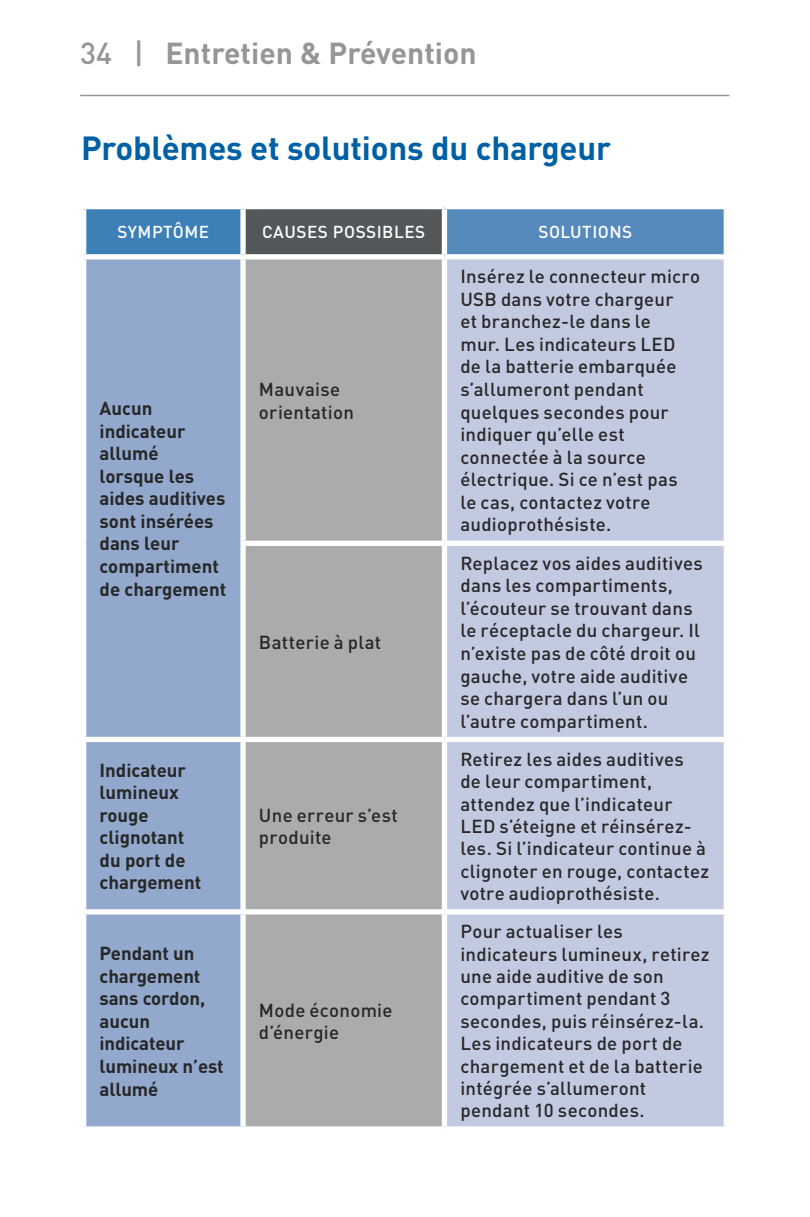
<style>
.page{position:relative;width:810px;height:1217px;background:#fff}
.page>*{position:absolute;margin:0;border:0;box-sizing:border-box;transform-origin:0 0}
.t1{font:700 33px "DINOT";letter-spacing:-.005em;color:#0060a5}
.t2{font:700 30px "DINOT";color:#949796}
.t3{font:500 18.6px/22.5px "DINOT";letter-spacing:.015em;color:#272727}
.t4{font:700 18.6px/22.5px "DINOT";color:#272727}
.t5{font:500 17.1px "DINOT";letter-spacing:.03em;color:#fff}
.s1{font-weight:500}
</style>
<div class="page">
<hr style="left:80px;top:95px;width:649px;height:1px;background:#949796">
<div style="left:84px;top:206px;width:159px;height:51px;background:#3d80b7"></div>
<div style="left:243px;top:206px;width:201px;height:51px;background:#53575a"></div>
<div style="left:444px;top:206px;width:282px;height:51px;background:#568abd"></div>
<div style="left:86px;top:259px;width:154px;height:867px;background:#92a9cd"></div>
<div style="left:246px;top:259px;width:196px;height:867px;background:#a9abac"></div>
<div style="left:447px;top:259px;width:277px;height:867px;background:#c1cae1"></div>
<div style="left:81px;top:204px;width:162px;height:5px;background:#fff"></div>
<div style="left:81px;top:209px;width:5px;height:45px;background:#fff"></div>
<div style="left:243px;top:204px;width:201px;height:5px;background:#fff"></div>
<div style="left:240px;top:209px;width:6px;height:45px;background:#fff"></div>
<div style="left:444px;top:204px;width:285px;height:5px;background:#fff"></div>
<div style="left:442px;top:209px;width:5px;height:45px;background:#fff"></div>
<div style="left:724px;top:209px;width:5px;height:45px;background:#fff"></div>
<div style="left:81px;top:254px;width:162px;height:5px;background:#fff"></div>
<div style="left:243px;top:254px;width:201px;height:5px;background:#fff"></div>
<div style="left:444px;top:254px;width:285px;height:5px;background:#fff"></div>
<div style="left:240px;top:540px;width:204px;height:6px;background:#fff"></div>
<div style="left:444px;top:540px;width:285px;height:6px;background:#fff"></div>
<div style="left:81px;top:736px;width:162px;height:6px;background:#fff"></div>
<div style="left:243px;top:736px;width:201px;height:6px;background:#fff"></div>
<div style="left:444px;top:736px;width:285px;height:6px;background:#fff"></div>
<div style="left:81px;top:909px;width:162px;height:5px;background:#fff"></div>
<div style="left:243px;top:909px;width:201px;height:5px;background:#fff"></div>
<div style="left:444px;top:909px;width:285px;height:5px;background:#fff"></div>
<h2 class="t2" style="left:80px;top:34px;width:398px"><span class="s1">34 |</span> Entretien &amp; Prévention</h2>
<h1 class="t1" style="left:81px;top:127px;width:532px">Problèmes et solutions du chargeur</h1>
<p class="t5" style="left:118px;top:221px;width:93px">SYMPTÔME</p>
<p class="t5" style="left:262px;top:221px;width:165px">CAUSES POSSIBLES</p>
<p class="t5" style="left:538px;top:221px;width:95px">SOLUTIONS</p>
<p class="t4" style="left:100px;top:396px;width:128px">Aucun indicateur allumé lorsque les aides auditives sont insérées dans leur compartiment de chargement</p>
<p class="t3" style="left:259px;top:377px;width:96px">Mauvaise orientation</p>
<p class="t3" style="left:259px;top:630px;width:124px">Batterie à plat</p>
<p class="t4" style="left:100px;top:757px;width:103px">Indicateur lumineux rouge clignotant du port de chargement</p>
<p class="t4" style="left:100px;top:941px;width:126px">Pendant un chargement sans cordon, aucun indicateur lumineux n’est allumé</p>
<p class="t3" style="left:259px;top:804px;width:140px;line-height:21.6px">Une erreur s’est produite</p>
<p class="t3" style="left:259px;top:998px;width:135px;line-height:21.6px">Mode économie d’énergie</p>
<p class="t3" style="left:460px;top:265px;width:241px">Insérez le connecteur micro<br>USB dans votre chargeur<br>et branchez-le dans le<br>mur. Les indicateurs LED de la batterie embarquée s’allumeront pendant quelques secondes pour indiquer qu’elle est connectée à la source électrique. Si ce n’est pas<br>le cas, contactez votre audioprothésiste.</p>
<p class="t3" style="left:460px;top:551px;width:244px">Replacez vos aides auditives dans les compartiments, l’écouteur se trouvant dans le réceptacle du chargeur. Il n’existe pas de côté droit ou gauche, votre aide auditive se chargera dans l’un ou l’autre compartiment.</p>
<p class="t3" style="left:460px;top:747px;width:250px">Retirez les aides auditives<br>de leur compartiment, attendez que l’indicateur<br>LED s’éteigne et réinsérez&shy;les. Si l’indicateur continue à clignoter en rouge, contactez votre audioprothésiste.</p>
<p class="t3" style="left:460px;top:919px;width:251px">Pour actualiser les indicateurs lumineux, retirez une aide auditive de son compartiment pendant 3 secondes, puis réinsérez-la.<br>Les indicateurs de port de chargement et de la batterie intégrée s’allumeront pendant 10 secondes.</p>
</div>
